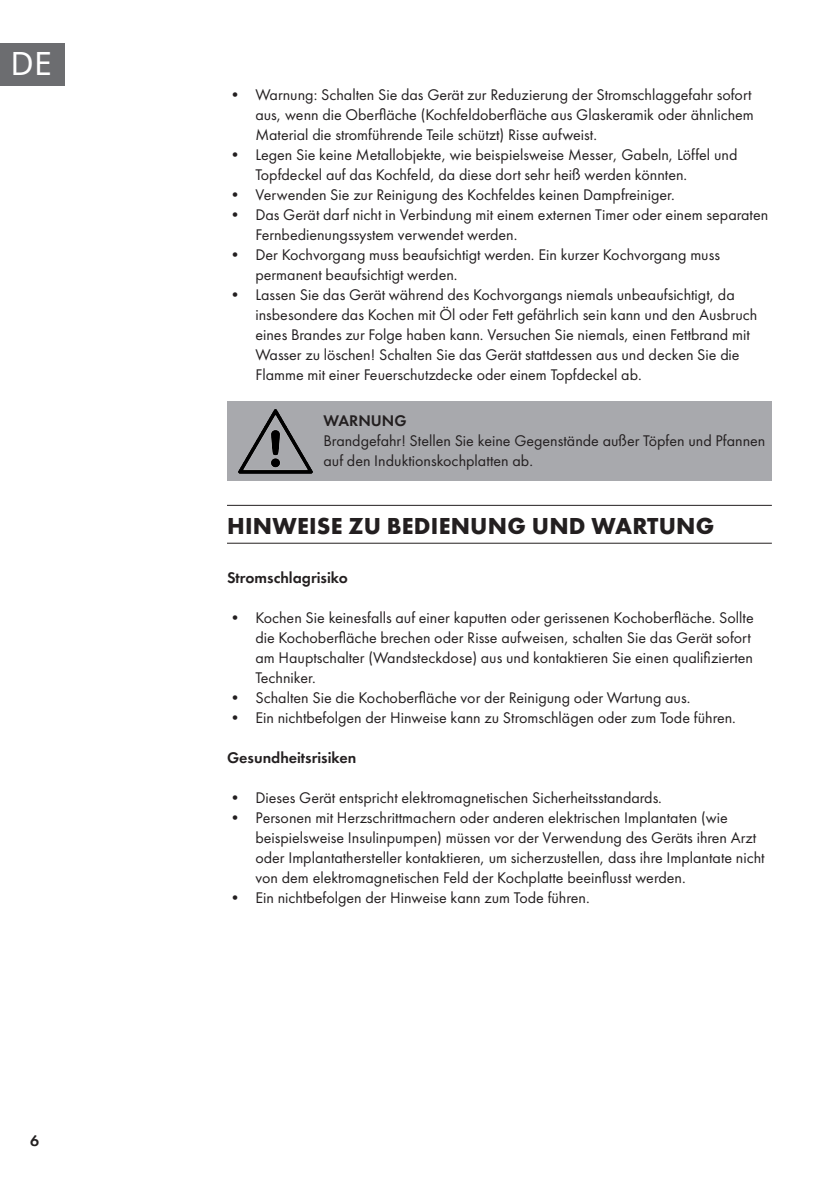
<style>
.page{position:relative;width:840px;height:1191px;background:#fff}
.page>*{position:absolute;margin:0;border:0;box-sizing:border-box;transform-origin:0 0}
.t1{font:32px "Noto Sans";color:#fff}
.Super_Headline{font:700 24px "Futura PTW08";letter-spacing:.01em;color:#231f20}
.Aufzählung_Zahlen_OHNE{font:16px/20px "Futura PTW08";color:#231f20}
.Base_Text_HINWEIS_grau{font:16px/20px "Futura PTW08";color:#231f20}
.Headline{font:600 16px "Futura PTW08";color:#231f20}
.s1{font-weight:600}
</style>
<div class="page">
<div style="left:0;top:43px;width:65px;height:42px;background:#6c6d70"></div>
<div style="left:227px;top:402px;width:544px;height:79px;background:#a8a9ad"></div>
<hr style="left:227px;top:505px;width:544px;height:1px;background:#231f20">
<hr style="left:227px;top:543px;width:544px;height:1px;background:#231f20">
<img style="left:238px;top:409px;width:74px;height:65px">
<h1 class="t1" style="left:11px;top:42px;width:43px">DE</h1>
<p class="Headline" style="left:30px;top:1130px;width:11px">6</p>
<p class="Aufzählung_Zahlen_OHNE" style="left:255px;top:84px;width:499px;text-indent:-28px">• Warnung: Schalten Sie das Gerät zur Reduzierung der Stromschlaggefahr sofort aus, wenn die Oberfläche (Kochfeldoberfläche aus Glaskeramik oder ähnlichem<br>Material die stromführende Teile schützt) Risse aufweist.</p>
<p class="Aufzählung_Zahlen_OHNE" style="left:255px;top:144px;width:483px;text-indent:-28px">• Legen Sie keine Metallobjekte, wie beispielsweise Messer, Gabeln, Löffel und<br>Topfdeckel auf das Kochfeld, da diese dort sehr heiß werden könnten.</p>
<p class="Aufzählung_Zahlen_OHNE" style="left:227px;top:184px;width:449px">• Verwenden Sie zur Reinigung des Kochfeldes keinen Dampfreiniger.</p>
<p class="Aufzählung_Zahlen_OHNE" style="left:255px;top:204px;width:514px;text-indent:-28px">• Das Gerät darf nicht in Verbindung mit einem externen Timer oder einem separaten<br>Fernbedienungssystem verwendet werden.</p>
<p class="Aufzählung_Zahlen_OHNE" style="left:255px;top:244px;width:466px;text-indent:-28px">• Der Kochvorgang muss beaufsichtigt werden. Ein kurzer Kochvorgang muss permanent beaufsichtigt werden.</p>
<p class="Aufzählung_Zahlen_OHNE" style="left:255px;top:284px;width:503px;text-indent:-28px">• Lassen Sie das Gerät während des Kochvorgangs niemals unbeaufsichtigt, da insbesondere das Kochen mit Öl oder Fett gefährlich sein kann und den Ausbruch eines Brandes zur Folge haben kann. Versuchen Sie niemals, einen Fettbrand mit Wasser zu löschen! Schalten Sie das Gerät stattdessen aus und decken Sie die Flamme mit einer Feuerschutzdecke oder einem Topfdeckel ab.</p>
<p class="Base_Text_HINWEIS_grau" style="left:323px;top:410px;width:443px"><span class="s1">WARNUNG<br></span>Brandgefahr! Stellen Sie keine Gegenstände außer Töpfen und Pfannen auf den Induktionskochplatten ab.</p>
<p class="Super_Headline" style="left:227px;top:511px;width:488px">HINWEISE ZU BEDIENUNG UND WARTUNG</p>
<p class="Headline" style="left:227px;top:567px;width:122px">Stromschlagrisiko</p>
<p class="Aufzählung_Zahlen_OHNE" style="left:255px;top:607px;width:499px;text-indent:-28px">• Kochen Sie keinesfalls auf einer kaputten oder gerissenen Kochoberfläche. Sollte die Kochoberfläche brechen oder Risse aufweisen, schalten Sie das Gerät sofort am Hauptschalter (Wandsteckdose) aus und kontaktieren Sie einen qualifizierten Techniker.</p>
<p class="Aufzählung_Zahlen_OHNE" style="left:227px;top:687px;width:464px">• Schalten Sie die Kochoberfläche vor der Reinigung oder Wartung aus.</p>
<p class="Aufzählung_Zahlen_OHNE" style="left:227px;top:707px;width:510px">• Ein nichtbefolgen der Hinweise kann zu Stromschlägen oder zum Tode führen.</p>
<p class="Headline" style="left:227px;top:747px;width:131px">Gesundheitsrisiken</p>
<p class="Aufzählung_Zahlen_OHNE" style="left:227px;top:787px;width:436px">• Dieses Gerät entspricht elektromagnetischen Sicherheitsstandards.</p>
<p class="Aufzählung_Zahlen_OHNE" style="left:255px;top:807px;width:510px;text-indent:-28px">• Personen mit Herzschrittmachern oder anderen elektrischen Implantaten (wie beispielsweise Insulinpumpen) müssen vor der Verwendung des Geräts ihren Arzt oder Implantathersteller kontaktieren, um sicherzustellen, dass ihre Implantate nicht von dem elektromagnetischen Feld der Kochplatte beeinflusst werden.</p>
<p class="Aufzählung_Zahlen_OHNE" style="left:227px;top:887px;width:364px">• Ein nichtbefolgen der Hinweise kann zum Tode führen.</p>
</div>
